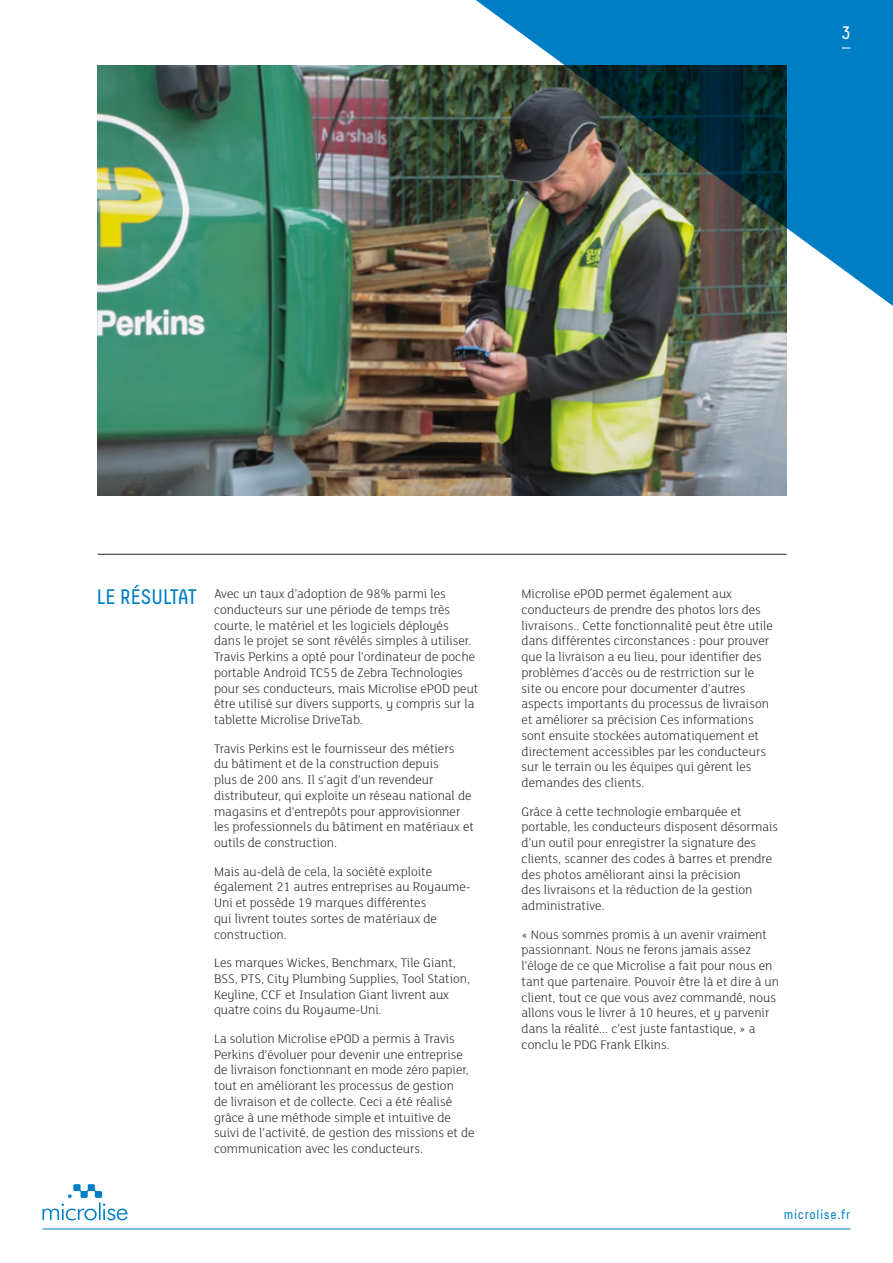
<style>
.page{position:relative;width:893px;height:1263px;background:#fff}
.page>*{position:absolute;margin:0;border:0;box-sizing:border-box;transform-origin:0 0}
.Title_14pt_Blue{font:21px "Decima";color:#007ec5}
.t1{font:18px "Decima";color:#fff}
.Body_P426{font:300 13.5px/15.8px "FS Lola";color:#242627}
.t2{font:13.5px "Decima";letter-spacing:.05em;color:#007ec5}
</style>
<div class="page">
<img style="left:98px;top:65px;width:689px;height:430px">
<img style="left:458px;top:0;width:435px;height:315px">
<hr style="left:98px;top:554px;width:689px;height:1px;background:#242627">
<hr style="left:43px;top:1228px;width:807px;height:1px;background:#007ec5">
<svg style="left:43px;top:1184px;width:85px;height:36px"></svg>
<h2 class="t1" style="left:842px;top:23px;width:10px">3</h2>
<p class="Title_14pt_Blue" style="left:97px;top:584px;width:102px">LE RÉSULTAT</p>
<p class="Body_P426" style="left:214px;top:585px;width:266px">Avec un taux d’adoption de 98% parmi les conducteurs sur une période de temps très courte, le matériel et les logiciels déployés dans le projet se sont révélés simples à utiliser.<br>Travis Perkins a opté pour l’ordinateur de poche portable Android TC55 de Zebra Technologies pour ses conducteurs, mais Microlise ePOD peut être utilisé sur divers supports, y compris sur la tablette Microlise DriveTab.</p>
<p class="Body_P426" style="left:214px;top:740px;width:261px">Travis Perkins est le fournisseur des métiers<br>du bâtiment et de la construction depuis<br>plus de 200 ans. Il s’agit d’un revendeur distributeur, qui exploite un réseau national de magasins et d’entrepôts pour approvisionner les professionnels du bâtiment en matériaux et outils de construction.</p>
<p class="Body_P426" style="left:214px;top:863px;width:258px">Mais au-delà de cela, la société exploite également 21 autres entreprises au Royaume-Uni et possède 19 marques différentes<br>qui livrent toutes sortes de matériaux de construction.</p>
<p class="Body_P426" style="left:214px;top:954px;width:258px">Les marques Wickes, Benchmarx, Tile Giant, BSS, PTS, City Plumbing Supplies, Tool Station, Keyline, CCF et Insulation Giant livrent aux quatre coins du Royaume-Uni.</p>
<p class="Body_P426" style="left:214px;top:1030px;width:262px">La solution Microlise ePOD a permis à Travis Perkins d’évoluer pour devenir une entreprise de livraison fonctionnant en mode zéro papier, tout en améliorant les processus de gestion<br>de livraison et de collecte. Ceci a été réalisé grâce à une méthode simple et intuitive de suivi de l’activité, de gestion des missions et de communication avec les conducteurs.</p>
<p class="Body_P426" style="left:522px;top:585px;width:253px">Microlise ePOD permet également aux conducteurs de prendre des photos lors des livraisons.. Cette fonctionnalité peut être utile dans différentes circonstances : pour prouver que la livraison a eu lieu, pour identifier des problèmes d’accès ou de restrriction sur le site ou encore pour documenter d’autres aspects importants du processus de livraison et améliorer sa précision Ces informations sont ensuite stockées automatiquement et directement accessibles par les conducteurs sur le terrain ou les équipes qui gèrent les demandes des clients.</p>
<p class="Body_P426" style="left:522px;top:803px;width:258px">Grâce à cette technologie embarquée et portable, les conducteurs disposent désormais d’un outil pour enregistrer la signature des clients, scanner des codes à barres et prendre des photos améliorant ainsi la précision<br>des livraisons et la réduction de la gestion administrative.</p>
<p class="Body_P426" style="left:522px;top:926px;width:259px">« Nous sommes promis à un avenir vraiment passionnant. Nous ne ferons jamais assez l’éloge de ce que Microlise a fait pour nous en tant que partenaire. Pouvoir être là et dire à un client, tout ce que vous avez commandé, nous allons vous le livrer à 10 heures, et y parvenir dans la réalité... c’est juste fantastique, » a conclu le PDG Frank Elkins.</p>
<p class="t2" style="left:784px;top:1207px;width:68px">microlise.fr</p>
</div>
